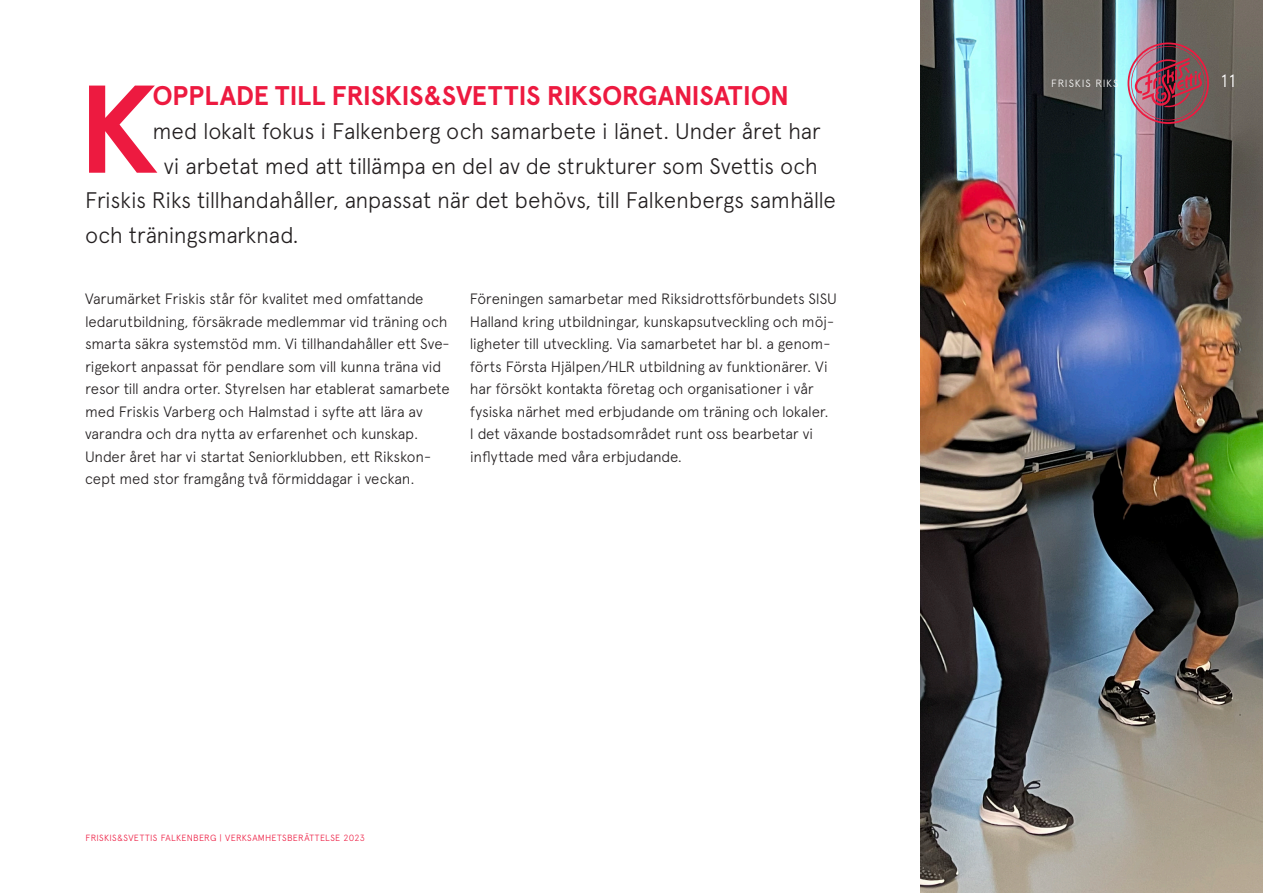
<style>
.page{position:relative;width:1263px;height:893px;background:#fff}
.page>*{position:absolute;margin:0;border:0;box-sizing:border-box;transform-origin:0 0}
.t1{font:700 124.5px "Apercu";color:#ed1a40}
.t2{font:700 27px "Apercu";letter-spacing:-.02em;color:#ed1a40}
.t3{font:300 22.5px "Apercu";letter-spacing:-.015em;color:#231f20}
.t4{font:300 18px "Apercu";color:#fff}
.t5{font:300 15px/22.5px "Apercu";letter-spacing:-.015em;color:#231f20}
.t6{font:300 10.5px "Apercu";letter-spacing:.085em;color:#fff}
.t7{font:300 9px "Apercu";letter-spacing:.035em;color:#ed1a40}
</style>
<div class="page">
<img style="left:921px;top:0;width:342px;height:893px">
<img style="left:1127px;top:43px;width:82px;height:81px">
<p class="t1" style="left:78px;top:54px;width:82px">K</p>
<p class="t2" style="left:153px;top:79px;width:638px">OPPLADE TILL FRISKIS&amp;SVETTIS RIKSORGANISATION</p>
<p class="t3" style="left:153px;top:118px;width:670px">med lokalt fokus i Falkenberg och samarbete i länet. Under året har</p>
<p class="t3" style="left:164px;top:153px;width:656px">vi arbetat med att tillämpa en del av de strukturer som Svettis och</p>
<p class="t3" style="left:85px;top:187px;width:752px">Friskis Riks tillhandahåller, anpassat när det behövs, till Falkenbergs samhälle</p>
<p class="t3" style="left:85px;top:222px;width:215px">och träningsmarknad.</p>
<p class="t5" style="left:85px;top:287px;width:366px">Varumärket Friskis står för kvalitet med omfattande ledarutbildning, försäkrade medlemmar vid träning och smarta säkra systemstöd mm. Vi tillhandahåller ett Sve&shy;rigekort anpassat för pendlare som vill kunna träna vid resor till andra orter. Styrelsen har etablerat samarbete med Friskis Varberg och Halmstad i syfte att lära av varandra och dra nytta av erfarenhet och kunskap.<br>Under året har vi startat Seniorklubben, ett Rikskon&shy;cept med stor framgång två förmiddagar i veckan.</p>
<p class="t5" style="left:470px;top:287px;width:369px">Föreningen samarbetar med Riksidrottsförbundets SISU Halland kring utbildningar, kunskapsutveckling och möj&shy;ligheter till utveckling. Via samarbetet har bl. a genom&shy;förts Första Hjälpen/HLR utbildning av funktionärer. Vi har försökt kontakta företag och organisationer i vår fysiska närhet med erbjudande om träning och lokaler.<br>I det växande bostadsområdet runt oss bearbetar vi inflyttade med våra erbjudande.</p>
<p class="t7" style="left:85px;top:832px;width:281px">FRISKIS&amp;SVETTIS FALKENBERG | VERKSAMHETSBERÄTTELSE 2023</p>
<p class="t6" style="left:1051px;top:77px;width:69px">FRISKIS RIKS</p>
<p class="t4" style="left:1221px;top:70px;width:16px">11</p>
</div>
